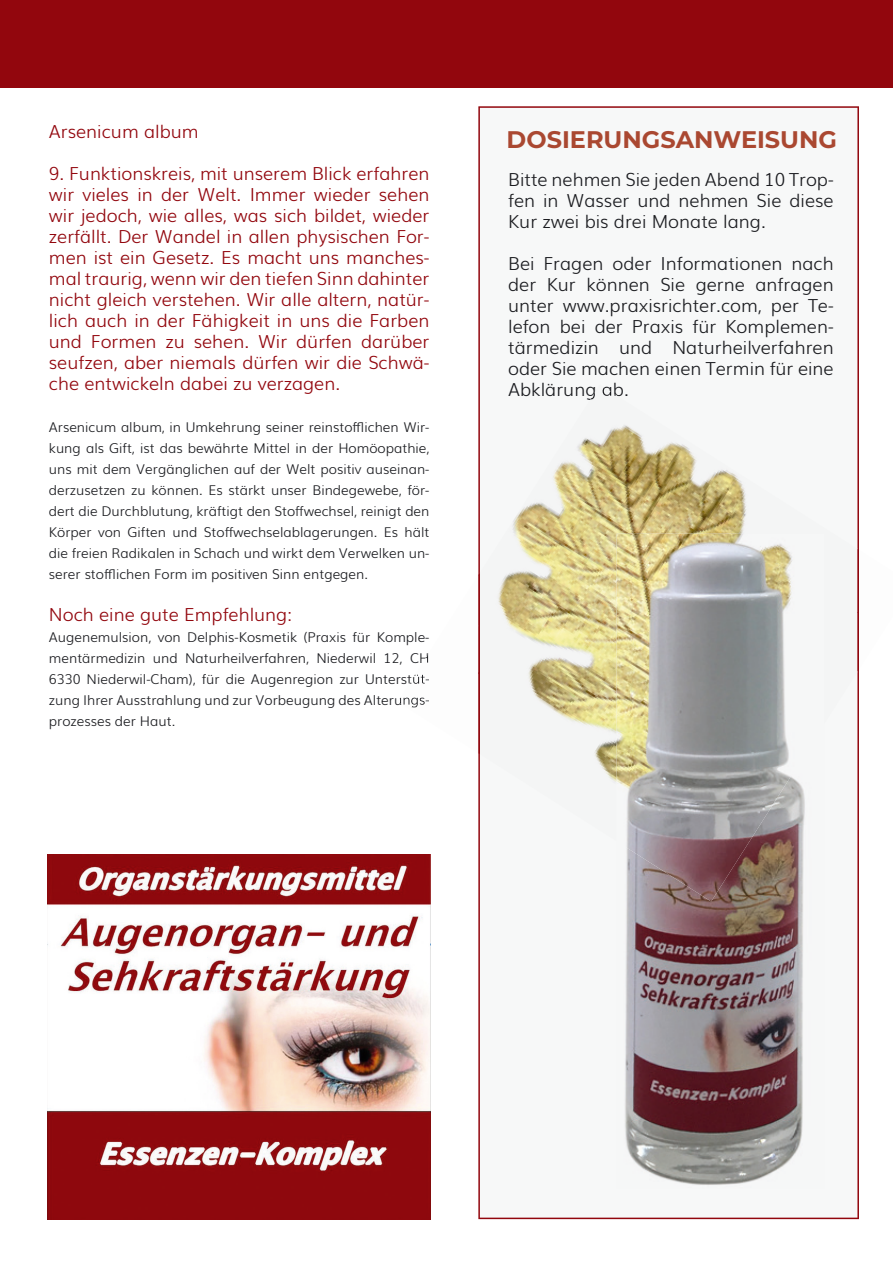
<style>
.page{position:relative;width:893px;height:1263px;background:#fff}
.page>*{position:absolute;margin:0;border:0;box-sizing:border-box;transform-origin:0 0}
.t1{font:700 24px "Montserrat";color:#aa4831}
.t2{font:300 18px/21px "Muli";color:#92060d;text-align:justify}
.t3{font:300 18px/21px "Muli";color:#1b1c20;text-align:justify}
.t4{font:300 13.5px/21px "Muli";color:#1b1c20;text-align:justify}
</style>
<div class="page">
<svg style="left:478px;top:106px;width:381px;height:1113px"></svg>
<div style="left:0;top:0;width:893px;height:87px;background:#92060d"></div>
<img style="left:47px;top:855px;width:384px;height:364px">
<img style="left:480px;top:399px;width:254px;height:291px">
<div style="left:480px;top:690px;width:137px;height:151px;background:#f4f5f5"></div>
<img style="left:560px;top:654px;width:57px;height:117px">
<img style="left:693px;top:470px;width:86px;height:64px">
<img style="left:605px;top:753px;width:12px;height:25px">
<div style="left:756px;top:499px;width:101px;height:91px;background:#f4f5f5"></div>
<div style="left:824px;top:590px;width:33px;height:85px;background:#f4f5f5"></div>
<div style="left:824px;top:654px;width:32px;height:70px;background:#f4f5f5"></div>
<img style="left:478px;top:573px;width:2px;height:98px">
<img style="left:478px;top:671px;width:2px;height:83px">
<img style="left:857px;top:549px;width:2px;height:123px">
<svg style="left:425px;top:653px;width:4px;height:10px"></svg>
<img style="left:409px;top:674px;width:20px;height:10px">
<img style="left:400px;top:697px;width:29px;height:10px">
<img style="left:590px;top:385px;width:33px;height:14px">
<img style="left:617px;top:901px;width:207px;height:287px">
<img style="left:617px;top:534px;width:207px;height:367px">
<h2 class="t2" style="left:49px;top:119px;width:151px">Arsenicum album</h2>
<p class="t2" style="left:49px;top:161px;width:382px">9. Funktionskreis, mit unserem Blick erfahren wir vieles in der Welt. Immer wieder sehen wir jedoch, wie alles, was sich bildet, wieder zerfällt. Der Wandel in allen physischen For&shy;men ist ein Gesetz. Es macht uns manches&shy;mal traurig, wenn wir den tiefen Sinn dahinter nicht gleich verstehen. Wir alle altern, natür&shy;lich auch in der Fähigkeit in uns die Farben und Formen zu sehen. Wir dürfen darüber seufzen, aber niemals dürfen wir die Schwä&shy;che entwickeln dabei zu verzagen.</p>
<p class="t4" style="left:49px;top:415px;width:382px">Arsenicum album, in Umkehrung seiner reinstofflichen Wir&shy;kung als Gift, ist das bewährte Mittel in der Homöopathie, uns mit dem Vergänglichen auf der Welt positiv auseinan&shy;derzusetzen zu können. Es stärkt unser Bindegewebe, för&shy;dert die Durchblutung, kräftigt den Stoffwechsel, reinigt den Körper von Giften und Stoffwechselablagerungen. Es hält die freien Radikalen in Schach und wirkt dem Verwelken un&shy;serer stofflichen Form im positiven Sinn entgegen.</p>
<h2 class="t2" style="left:49px;top:602px;width:244px">Noch eine gute Empfehlung:</h2>
<p class="t4" style="left:49px;top:625px;width:382px">Augenemulsion, von Delphis-Kosmetik (Praxis für Komple&shy;mentärmedizin und Naturheilverfahren, Niederwil 12, CH 6330 Niederwil-Cham), für die Augenregion zur Unterstüt&shy;zung Ihrer Ausstrahlung und zur Vorbeugung des Alterungs&shy;prozesses der Haut.</p>
<h1 class="t1" style="left:507px;top:123px;width:332px">DOSIERUNGSANWEISUNG</h1>
<h2 class="t3" style="left:508px;top:167px;width:327px">Bitte nehmen Sie jeden Abend 10 Trop&shy;fen in Wasser und nehmen Sie diese Kur zwei bis drei Monate lang.</h2>
<h2 class="t3" style="left:508px;top:251px;width:327px">Bei Fragen oder Informationen nach der Kur können Sie gerne anfragen unter www.praxisrichter.com, per Te&shy;lefon bei der Praxis für Komplemen&shy;tärmedizin und Naturheilverfahren oder Sie machen einen Termin für eine Abklärung ab.</h2>
</div>
